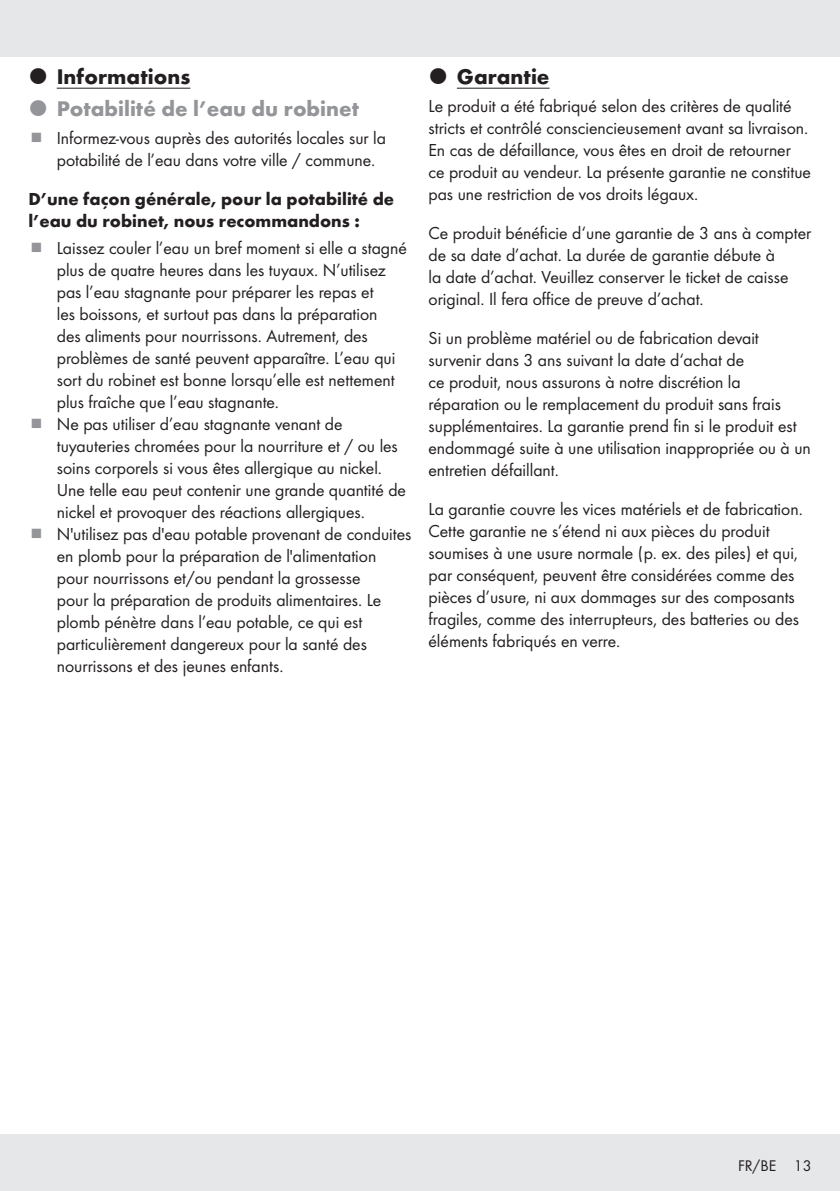
<style>
.page{position:relative;width:840px;height:1191px;background:#fff}
.page>*{position:absolute;margin:0;border:0;box-sizing:border-box;transform-origin:0 0}
.t1{font:700 22px "Futura";color:#939598}
.t2{font:700 22px "Futura";color:#231f20}
.Body_SB{font:18px/22px "Futura Boo";color:#231f20}
.Body{font:18px/22px "Futura Boo";color:#231f20}
.Body_SB-2{font:700 18px/22px "Futura";color:#231f20}
.t3{font:16px "Futura Boo";color:#231f20}
</style>
<div class="page">
<div style="left:0;top:1134px;width:839px;height:57px;background:#e6e7e9"></div>
<div style="left:0;top:0;width:839px;height:57px;background:#e6e7e9"></div>
<hr style="left:57px;top:88px;width:133px;height:1px;background:#231f20">
<hr style="left:456px;top:88px;width:93px;height:1px;background:#231f20">
<p class="t2" style="left:57px;top:61px;width:135px">Informations</p>
<p class="t1" style="left:57px;top:92px;width:303px">Potabilité de l’eau du robinet</p>
<p class="Body_SB" style="left:57px;top:126px;width:330px">Informez-vous auprès des autorités locales sur la potabilité de l’eau dans votre ville / commune.</p>
<p class="Body_SB-2" style="left:28px;top:186px;width:367px">D’une façon générale, pour la potabilité de l’eau du robinet, nous recommandons :</p>
<p class="Body_SB" style="left:57px;top:236px;width:351px">Laissez couler l’eau un bref moment si elle a stagné plus de quatre heures dans les tuyaux. N’utilisez pas l’eau stagnante pour préparer les repas et<br>les boissons, et surtout pas dans la préparation<br>des aliments pour nourrissons. Autrement, des problèmes de santé peuvent apparaître. L’eau qui sort du robinet est bonne lorsqu’elle est nettement plus fraîche que l’eau stagnante.</p>
<p class="Body_SB" style="left:57px;top:412px;width:350px">Ne pas utiliser d’eau stagnante venant de tuyauteries chromées pour la nourriture et / ou les soins corporels si vous êtes allergique au nickel.<br>Une telle eau peut contenir une grande quantité de nickel et provoquer des réactions allergiques.</p>
<p class="Body_SB" style="left:57px;top:522px;width:356px">N'utilisez pas d'eau potable provenant de conduites en plomb pour la préparation de l'alimentation pour nourrissons et/ou pendant la grossesse<br>pour la préparation de produits alimentaires. Le plomb pénètre dans l’eau potable, ce qui est particulièrement dangereux pour la santé des nourrissons et des jeunes enfants.</p>
<p class="t2" style="left:456px;top:61px;width:94px">Garantie</p>
<p class="Body" style="left:428px;top:94px;width:384px">Le produit a été fabriqué selon des critères de qualité stricts et contrôlé consciencieusement avant sa livraison.<br>En cas de défaillance, vous êtes en droit de retourner ce produit au vendeur. La présente garantie ne constitue pas une restriction de vos droits légaux.</p>
<p class="Body_SB" style="left:428px;top:221px;width:384px">Ce produit bénéficie d‘une garantie de 3 ans à compter de sa date d’achat. La durée de garantie débute à<br>la date d’achat. Veuillez conserver le ticket de caisse original. Il fera office de preuve d’achat.</p>
<p class="Body_SB" style="left:428px;top:326px;width:383px">Si un problème matériel ou de fabrication devait survenir dans 3 ans suivant la date d‘achat de<br>ce produit, nous assurons à notre discrétion la réparation ou le remplacement du produit sans frais supplémentaires. La garantie prend fin si le produit est endommagé suite à une utilisation inappropriée ou à un entretien défaillant.</p>
<p class="Body_SB" style="left:428px;top:497px;width:375px">La garantie couvre les vices matériels et de fabrication.<br>Cette garantie ne s’étend ni aux pièces du produit soumises à une usure normale (p. ex. des piles) et qui, par conséquent, peuvent être considérées comme des pièces d’usure, ni aux dommages sur des composants fragiles, comme des interrupteurs, des batteries ou des éléments fabriqués en verre.</p>
<p class="t3" style="left:737px;top:1155px;width:75px">FR/BE 13</p>
</div>
